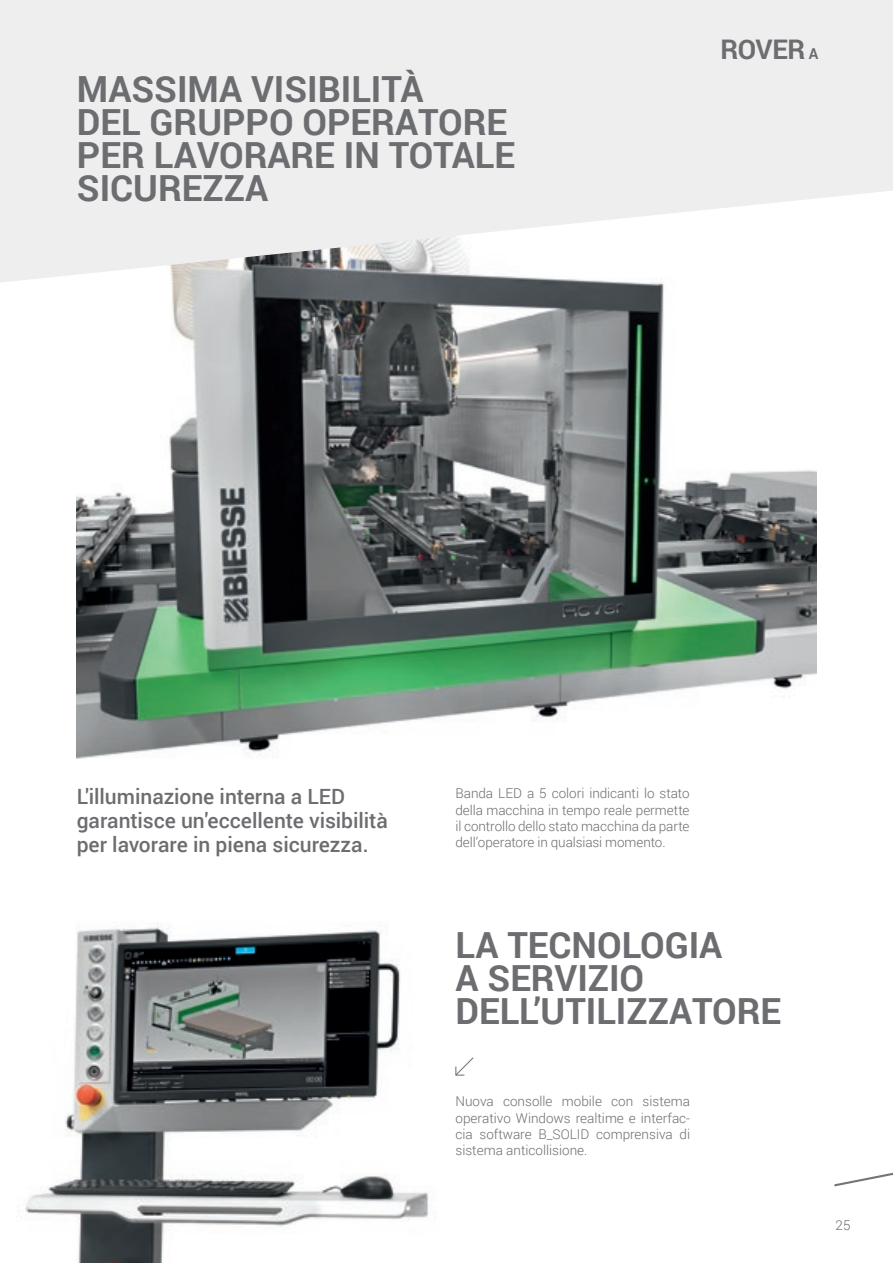
<style>
.page{position:relative;width:893px;height:1263px;background:#fff}
.page>*{position:absolute;margin:0;border:0;box-sizing:border-box;transform-origin:0 0}
.t1{font:700 36px/33px "Roboto";color:#6c6d70}
.t2{font:700 27px "Roboto";letter-spacing:-.015em;color:#6c6d70}
.t3{font:500 21px/24px "Roboto";color:#6c6d70}
.t4{font:300 13.5px/16.2px "Roboto";color:#6c6d70;text-align:justify}
.s1{font-size:15px}
</style>
<div class="page">
<img style="left:77px;top:282px;width:739px;height:477px">
<svg style="left:834px;top:1172px;width:59px;height:14px"></svg>
<svg style="left:0;top:0;width:893px;height:282px;background:#ededee"></svg>
<img style="left:25px;top:923px;width:404px;height:340px">
<svg style="left:455px;top:1057px;width:19px;height:19px"></svg>
<p class="t1" style="left:77px;top:71px;width:440px">MASSIMA VISIBILITÀ<br>DEL GRUPPO OPERATORE<br>PER LAVORARE IN TOTALE<br>SICUREZZA</p>
<p class="t2" style="left:721px;top:30px;width:99px">ROVER <span class="s1">A</span></p>
<p class="t3" style="left:77px;top:783px;width:313px">L'illuminazione interna a LED garantisce un'eccellente visibilità per lavorare in piena sicurezza.</p>
<p class="t4" style="left:455px;top:785px;width:236px">Banda LED a 5 colori indicanti lo stato della macchina in tempo reale permette il controllo dello stato macchina da parte dell’operatore in qualsiasi momento.</p>
<p class="t1" style="left:455px;top:927px;width:327px">LA TECNOLOGIA<br>A SERVIZIO<br>DELL’UTILIZZATORE</p>
<p class="t4" style="left:455px;top:1093px;width:236px">Nuova consolle mobile con sistema operativo Windows realtime e interfac&shy;cia software B_SOLID comprensiva di sistema anticollisione.</p>
<p class="t4" style="left:836px;top:1216px;width:16px">25</p>
</div>
